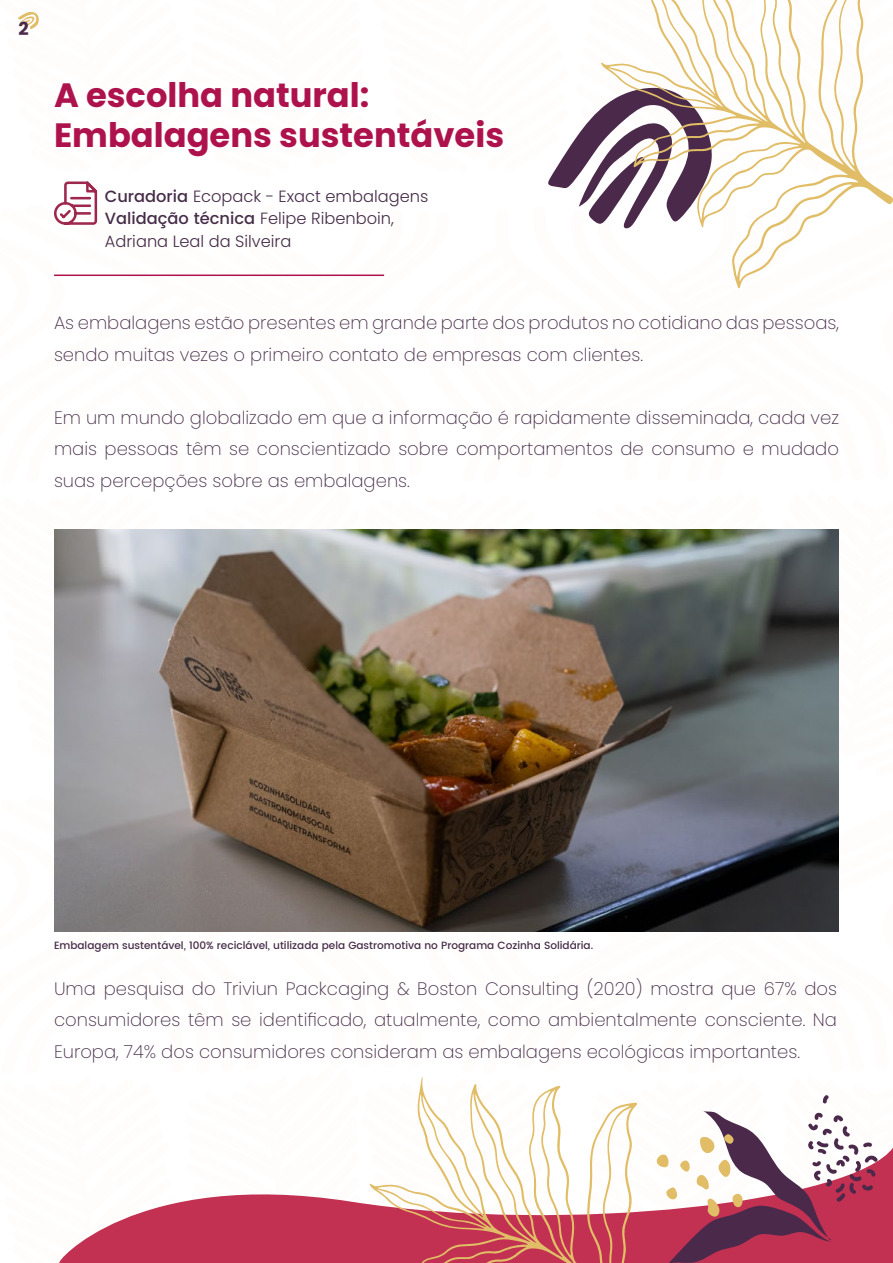
<style>
.page{position:relative;width:893px;height:1263px;background:#fff}
.page>*{position:absolute;margin:0;border:0;box-sizing:border-box;transform-origin:0 0}
.t1{font:700 33.75px/40.5px "Poppins";color:#ad124d}
.t2{font:200 18px/31.5px "Poppins";color:#452c48;text-align:justify}
.t3{font:700 18px "Poppins";color:#4a294a}
.t4{font:300 16.2px/22.5px "Poppins";color:#452c48}
.t5{font:500 10.5px "Poppins";color:#452c48}
.s1{font-weight:500}
</style>
<div class="page">
<svg style="left:18px;top:11px;width:722px;height:278px"></svg>
<svg style="left:601px;top:0;width:292px;height:288px"></svg>
<hr style="left:54px;top:275px;width:330px;height:1px;background:#ad124d">
<svg style="left:59px;top:1077px;width:834px;height:186px"></svg>
<img style="left:54px;top:530px;width:785px;height:402px">
<p class="t3" style="left:19px;top:19px;width:12px">2</p>
<h1 class="t1" style="left:54px;top:75px;width:452px">A escolha natural:<br>Embalagens sustentáveis</h1>
<p class="t4" style="left:105px;top:185px;width:325px"><span class="s1">Curadoria</span> Ecopack - Exact embalagens<br><span class="s1">Validação técnica</span> Felipe Ribenboin,<br>Adriana Leal da Silveira</p>
<p class="t2" style="left:54px;top:307px;width:786px">As embalagens estão presentes em grande parte dos produtos no cotidiano das pessoas, sendo muitas vezes o primeiro contato de empresas com clientes.</p>
<p class="t2" style="left:54px;top:402px;width:786px">Em um mundo globalizado em que a informação é rapidamente disseminada, cada vez mais pessoas têm se conscientizado sobre comportamentos de consumo e mudado suas percepções sobre as embalagens.</p>
<p class="t5" style="left:54px;top:938px;width:541px">Embalagem sustentável, 100% reciclável, utilizada pela Gastromotiva no Programa Cozinha Solidária.</p>
<p class="t2" style="left:54px;top:973px;width:785px">Uma pesquisa do Triviun Packcaging &amp; Boston Consulting (2020) mostra que 67% dos consumidores têm se identificado, atualmente, como ambientalmente consciente. Na Europa, 74% dos consumidores consideram as embalagens ecológicas importantes.</p>
</div>
